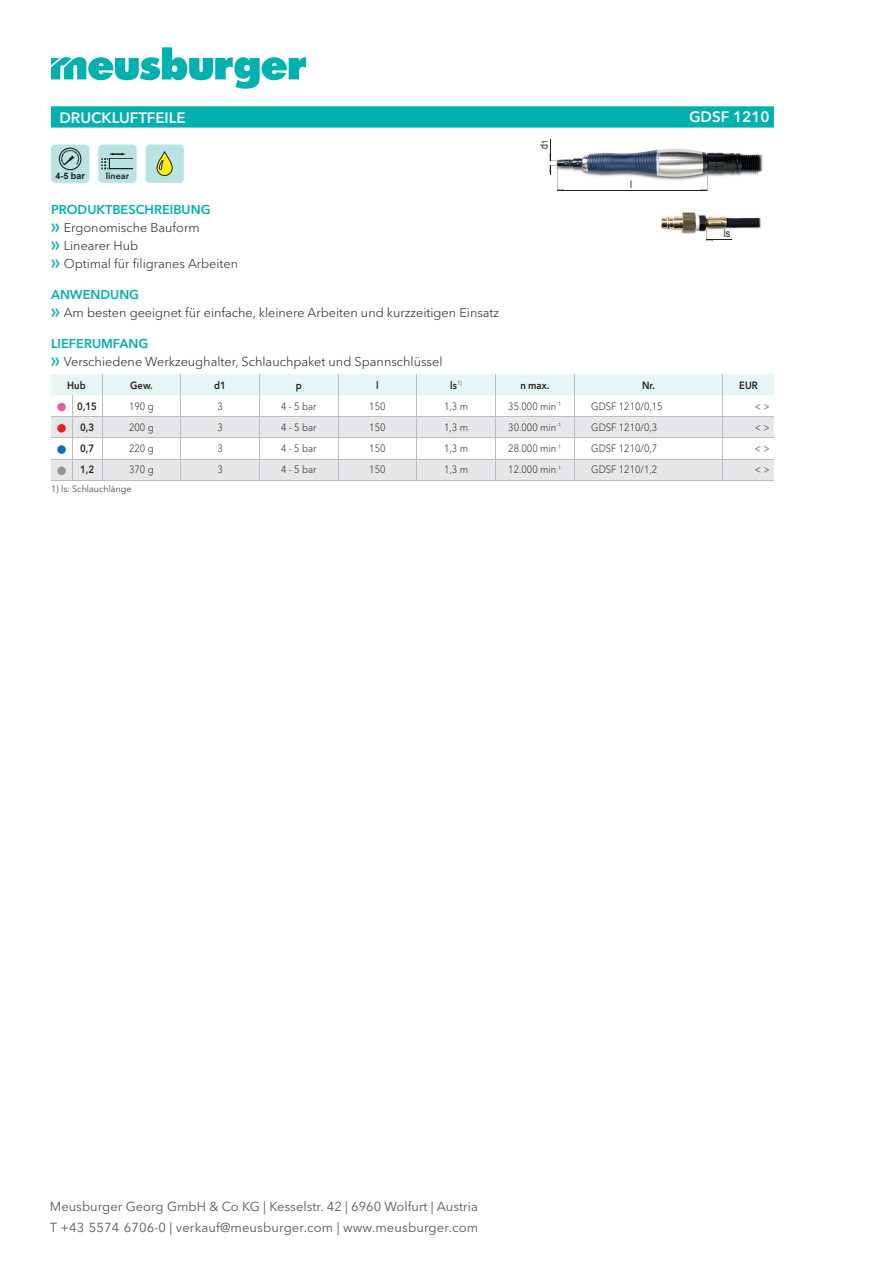
<style>
.page{position:relative;width:893px;height:1263px;background:#fff}
.page>*{position:absolute;margin:0;border:0;box-sizing:border-box;transform-origin:0 0}
.t1{font:600 15px "Avenir Next W1 G";color:#fff}
.t2{font:12.9px/20.7px "Avenir Next W1 G";color:#57585a}
.t3{font:300 12.75px/18px "Avenir Next W1 G";color:#231f20}
.t4{font:300 10.5px "Avenir Next W1 G";color:#231f20;scale:.9 1}
.t5{font:600 10.5px "Avenir Next W1 G";color:#231f20;scale:.9 1}
.t6{font:10.5px "Arial";color:#231f20;scale:.85 1}
.t7{font:300 9px "Avenir Next W1 G";color:#231f20}
.t8{font:700 9px "Arial";color:#231f20}
.t9{font:600 9px "Avenir Next W1 G";color:#231f20}
.s1{font-weight:600;color:#00b1b0}
.s2{font-family:"Meusburger Sonderzeichen";font-weight:400;color:#00b1b0}
.s3{font-size:8.25px}
</style>
<div class="page">
<svg style="left:51px;top:47px;width:255px;height:42px"></svg>
<svg style="left:51px;top:106px;width:723px;height:22px;background:#08b3b2"></svg>
<div style="left:51px;top:145px;width:38px;height:38px;background:#b9e2e3;border-radius:4px"></div>
<div style="left:59px;top:148px;width:22px;height:22px;border:1px solid #231f20;border-radius:50%"></div>
<svg style="left:61px;top:150px;width:18px;height:16px"></svg>
<div style="left:98px;top:145px;width:39px;height:38px;background:#b9e2e3;border-radius:4px"></div>
<div style="left:109px;top:158px;width:24px;height:11px;border:2px solid #231f20"></div>
<svg style="left:101px;top:153px;width:25px;height:17px"></svg>
<div style="left:110px;top:159px;width:24px;height:9px;background:#b9e2e3"></div>
<div style="left:146px;top:145px;width:38px;height:38px;background:#b9e2e3;border-radius:4px"></div>
<svg style="left:156px;top:151px;width:17px;height:25px"></svg>
<img style="left:563px;top:149px;width:200px;height:91px">
<hr style="left:557px;top:190px;width:150px;height:1px;background:#231f20">
<svg style="left:549px;top:139px;width:15px;height:51px"></svg>
<svg style="left:706px;top:228px;width:26px;height:13px"></svg>
<svg style="left:701px;top:173px;width:7px;height:18px"></svg>
<svg style="left:51px;top:374px;width:723px;height:107px"></svg>
<hr style="left:72px;top:480px;width:30px;height:1px;background:#bcbdc0">
<hr style="left:102px;top:480px;width:79px;height:1px;background:#bcbdc0">
<hr style="left:181px;top:480px;width:78px;height:1px;background:#bcbdc0">
<hr style="left:259px;top:480px;width:79px;height:1px;background:#bcbdc0">
<hr style="left:338px;top:480px;width:79px;height:1px;background:#bcbdc0">
<hr style="left:417px;top:480px;width:78px;height:1px;background:#bcbdc0">
<hr style="left:495px;top:480px;width:79px;height:1px;background:#bcbdc0">
<hr style="left:574px;top:480px;width:149px;height:1px;background:#bcbdc0">
<hr style="left:723px;top:480px;width:51px;height:1px;background:#bcbdc0">
<div style="left:57px;top:403px;width:9px;height:8px;background:#ef59a1;border-radius:50%"></div>
<div style="left:57px;top:424px;width:9px;height:8px;background:#ee1d23;border-radius:50%"></div>
<div style="left:57px;top:445px;width:9px;height:9px;background:#0072bc;border-radius:50%"></div>
<div style="left:57px;top:467px;width:9px;height:8px;background:#939598;border-radius:50%"></div>
<p class="t1" style="left:60px;top:108px;width:128px">DRUCKLUFTFEILE</p>
<p class="t1" style="left:689px;top:108px;width:82px">GDSF 1210</p>
<p class="t8" style="left:55px;top:170px;width:31px">4-5 bar</p>
<p class="t9" style="left:106px;top:171px;width:25px">linear</p>
<p class="t3" style="left:51px;top:200px;width:189px"><span class="s1">PRODUKTBESCHREIBUNG<br></span><span class="s2">f</span> Ergonomische Bauform<br><span class="s2">f</span> Linearer Hub<br><span class="s2">f</span> Optimal für filigranes Arbeiten</p>
<p class="t3" style="left:51px;top:285px;width:450px"><span class="s1">ANWENDUNG<br></span><span class="s2">f</span> Am besten geeignet für einfache, kleinere Arbeiten und kurzzeitigen Einsatz</p>
<p class="t3" style="left:51px;top:334px;width:393px"><span class="s1">LIEFERUMFANG<br></span><span class="s2">f</span> Verschiedene Werkzeughalter, Schlauchpaket und Spannschlüssel</p>
<p class="t6" style="left:537px;top:149px;width:12px;rotate:-90deg">d<span class="s3">1</span></p>
<p class="t6" style="left:630px;top:177px;width:4px">l</p>
<p class="t6" style="left:724px;top:226px;width:9px">ls</p>
<p class="t5" style="left:67px;top:378px;width:22px">Hub</p>
<p class="t5" style="left:130px;top:379px;width:26px">Gew.</p>
<p class="t5" style="left:214px;top:379px;width:15px">d1</p>
<p class="t5" style="left:296px;top:379px;width:8px">p</p>
<p class="t5" style="left:376px;top:379px;width:4px">l</p>
<p class="t5" style="left:450px;top:379px;width:14px">ls<sup>1)</sup></p>
<p class="t5" style="left:520px;top:379px;width:34px">n max.</p>
<p class="t5" style="left:642px;top:379px;width:16px">Nr.</p>
<p class="t5" style="left:739px;top:379px;width:22px">EUR</p>
<p class="t5" style="left:77px;top:400px;width:23px">0,15</p>
<p class="t4" style="left:129px;top:400px;width:29px">190 g</p>
<p class="t4" style="left:217px;top:400px;width:8px">3</p>
<p class="t4" style="left:281px;top:400px;width:41px">4 - 5 bar</p>
<p class="t4" style="left:369px;top:400px;width:20px">150</p>
<p class="t4" style="left:444px;top:400px;width:28px">1,3 m</p>
<p class="t4" style="left:508px;top:400px;width:60px">35.000 min<sup>-1</sup></p>
<p class="t4" style="left:591px;top:400px;width:81px">GDSF 1210/0,15</p>
<p class="t4" style="left:755px;top:400px;width:18px">&lt; &gt;</p>
<p class="t5" style="left:80px;top:421px;width:17px">0,3</p>
<p class="t4" style="left:129px;top:421px;width:29px">200 g</p>
<p class="t4" style="left:217px;top:421px;width:8px">3</p>
<p class="t4" style="left:281px;top:421px;width:41px">4 - 5 bar</p>
<p class="t4" style="left:369px;top:421px;width:20px">150</p>
<p class="t4" style="left:444px;top:421px;width:28px">1,3 m</p>
<p class="t4" style="left:508px;top:421px;width:60px">30.000 min<sup>-1</sup></p>
<p class="t4" style="left:591px;top:421px;width:75px">GDSF 1210/0,3</p>
<p class="t4" style="left:755px;top:421px;width:18px">&lt; &gt;</p>
<p class="t5" style="left:80px;top:442px;width:17px">0,7</p>
<p class="t4" style="left:129px;top:442px;width:29px">220 g</p>
<p class="t4" style="left:217px;top:442px;width:8px">3</p>
<p class="t4" style="left:281px;top:442px;width:41px">4 - 5 bar</p>
<p class="t4" style="left:369px;top:442px;width:20px">150</p>
<p class="t4" style="left:444px;top:442px;width:28px">1,3 m</p>
<p class="t4" style="left:508px;top:442px;width:60px">28.000 min<sup>-1</sup></p>
<p class="t4" style="left:591px;top:442px;width:75px">GDSF 1210/0,7</p>
<p class="t4" style="left:755px;top:442px;width:18px">&lt; &gt;</p>
<p class="t5" style="left:80px;top:463px;width:17px">1,2</p>
<p class="t4" style="left:129px;top:463px;width:29px">370 g</p>
<p class="t4" style="left:217px;top:463px;width:8px">3</p>
<p class="t4" style="left:281px;top:463px;width:41px">4 - 5 bar</p>
<p class="t4" style="left:369px;top:463px;width:20px">150</p>
<p class="t4" style="left:444px;top:463px;width:28px">1,3 m</p>
<p class="t4" style="left:508px;top:463px;width:60px">12.000 min<sup>-1</sup></p>
<p class="t4" style="left:591px;top:463px;width:75px">GDSF 1210/1,2</p>
<p class="t4" style="left:755px;top:463px;width:18px">&lt; &gt;</p>
<p class="t7" style="left:51px;top:483px;width:82px">1) ls: Schlauchlänge</p>
<p class="t2" style="left:50px;top:1196px;width:430px">Meusburger Georg GmbH &amp; Co KG | Kesselstr. 42 | 6960 Wolfurt | Austria<br>T +43 5574 6706-0 | verkauf@meusburger.com | www.meusburger.com</p>
</div>
